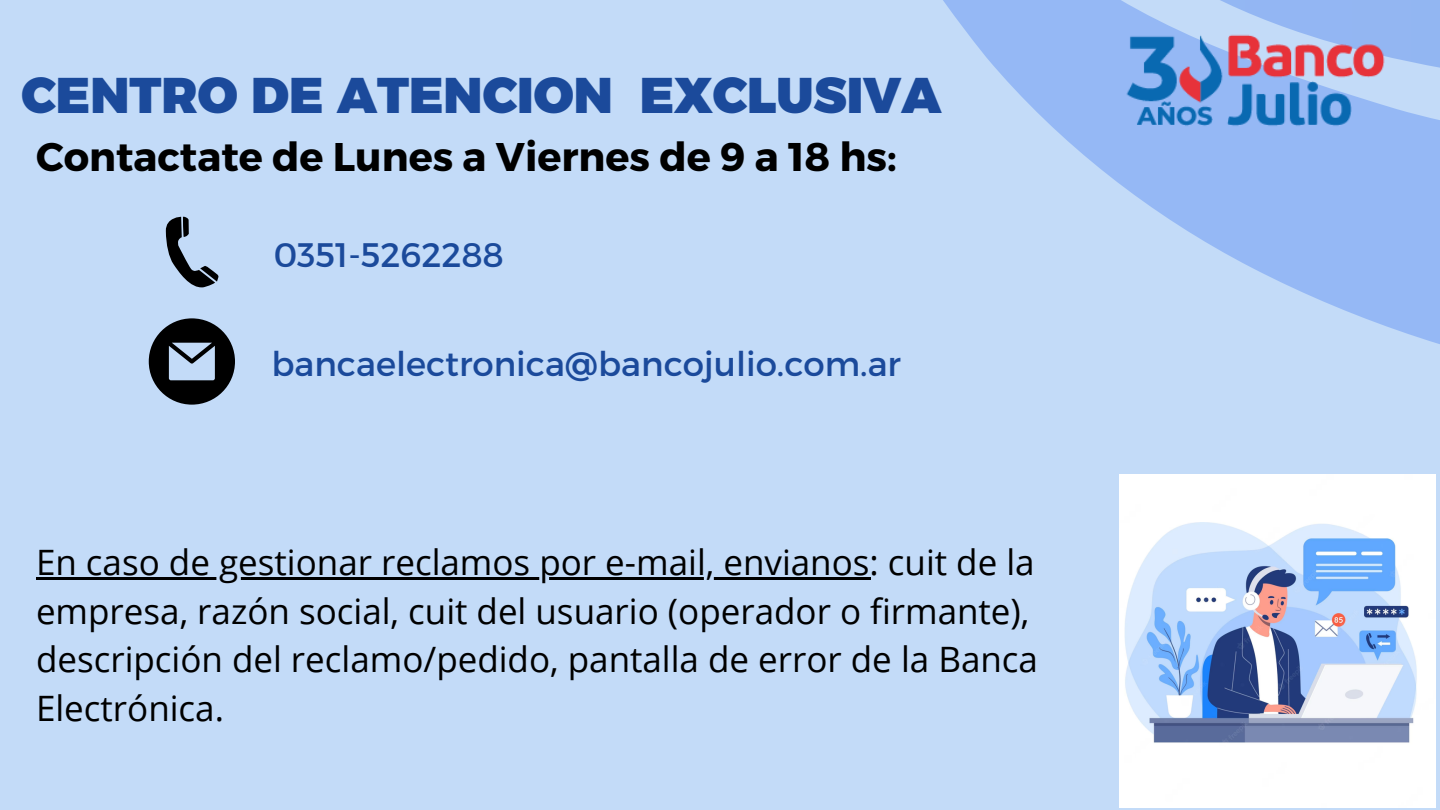
<style>
.page{position:relative;width:1440px;height:810px;background:#c3dbf8}
.page>*{position:absolute;margin:0;border:0;box-sizing:border-box;transform-origin:0 0}
.t1{font:50px "Kief Montaser Black";color:#1b4a9b}
.t2{font:700 40px "Montserrat";color:#000}
.t3{font:35px/48.8px "Open Sans";color:#000}
.t4{font:34px "Montserrat";color:#1b4a9b}
</style>
<div class="page">
<svg style="left:943px;top:0;width:497px;height:344px;fill:#95b8f5"></svg>
<img style="left:1123px;top:31px;width:265px;height:100px">
<svg style="left:166px;top:216px;width:53px;height:72px"></svg>
<svg style="left:149px;top:318px;width:86px;height:87px"></svg>
<img style="left:1119px;top:475px;width:316px;height:332px">
<hr style="left:36px;top:577px;width:834px;height:3px;background:#000">
<p class="t1" style="left:21px;top:64px;width:921px">CENTRO DE ATENCION EXCLUSIVA</p>
<p class="t2" style="left:36px;top:130px;width:862px">Contactate de Lunes a Viernes de 9 a 18 hs:</p>
<p class="t4" style="left:274px;top:232px;width:232px">0351-5262288</p>
<p class="t4" style="left:271px;top:341px;width:631px">bancaelectronica@bancojulio.com.ar</p>
<p class="t3" style="left:36px;top:537px;width:1004px">En caso de gestionar reclamos por e-mail, envianos: cuit de la empresa, razón social, cuit del usuario (operador o firmante), descripción del reclamo/pedido, pantalla de error de la Banca Electrónica.</p>
</div>
